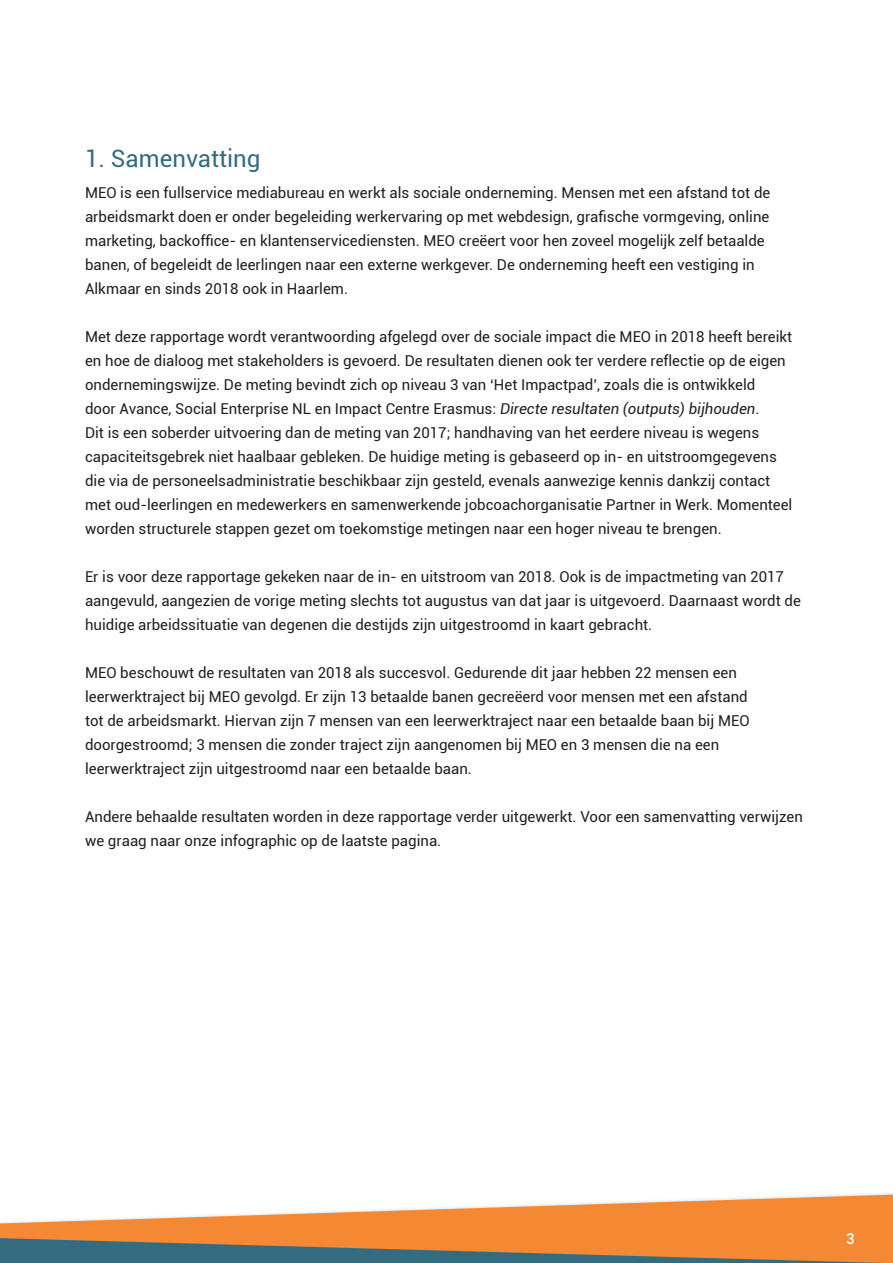
<style>
.page{position:relative;width:893px;height:1263px;background:#fff}
.page>*{position:absolute;margin:0;border:0;box-sizing:border-box;transform-origin:0 0}
.t1{font:24px "Roboto";color:#336b81}
.t2{font:15px/24px "Roboto";color:#231f20}
.t3{font:500 15px "Roboto";color:#fff}
.s1{font-style:italic}
</style>
<div class="page">
<svg style="left:0;top:1195px;width:893px;height:68px;fill:#f58832"></svg>
<svg style="left:0;top:1238px;width:885px;height:25px;background:#947958"></svg>
<h1 class="t1" style="left:85px;top:141px;width:177px">1. Samenvatting</h1>
<p class="t2" style="left:85px;top:180px;width:687px">MEO is een fullservice mediabureau en werkt als sociale onderneming. Mensen met een afstand tot de arbeidsmarkt doen er onder begeleiding werkervaring op met webdesign, grafische vormgeving, online marketing, backoffice- en klantenservicediensten. MEO creëert voor hen zoveel mogelijk zelf betaalde banen, of begeleidt de leerlingen naar een externe werkgever. De onderneming heeft een vestiging in Alkmaar en sinds 2018 ook in Haarlem.</p>
<p class="t2" style="left:85px;top:324px;width:709px">Met deze rapportage wordt verantwoording afgelegd over de sociale impact die MEO in 2018 heeft bereikt en hoe de dialoog met stakeholders is gevoerd. De resultaten dienen ook ter verdere reflectie op de eigen ondernemingswijze. De meting bevindt zich op niveau 3 van ‘Het Impactpad’, zoals die is ontwikkeld<br>door Avance, Social Enterprise NL en Impact Centre Erasmus: <span class="s1">Directe resultaten (outputs) bijhouden</span>.<br>Dit is een soberder uitvoering dan de meting van 2017; handhaving van het eerdere niveau is wegens capaciteitsgebrek niet haalbaar gebleken. De huidige meting is gebaseerd op in- en uitstroomgegevens die via de personeelsadministratie beschikbaar zijn gesteld, evenals aanwezige kennis dankzij contact met oud-leerlingen en medewerkers en samenwerkende jobcoachorganisatie Partner in Werk. Momenteel worden structurele stappen gezet om toekomstige metingen naar een hoger niveau te brengen.</p>
<p class="t2" style="left:85px;top:564px;width:717px">Er is voor deze rapportage gekeken naar de in- en uitstroom van 2018. Ook is de impactmeting van 2017 aangevuld, aangezien de vorige meting slechts tot augustus van dat jaar is uitgevoerd. Daarnaast wordt de huidige arbeidssituatie van degenen die destijds zijn uitgestroomd in kaart gebracht.</p>
<p class="t2" style="left:85px;top:660px;width:666px">MEO beschouwt de resultaten van 2018 als succesvol. Gedurende dit jaar hebben 22 mensen een leerwerktraject bij MEO gevolgd. Er zijn 13 betaalde banen gecreëerd voor mensen met een afstand tot de arbeidsmarkt. Hiervan zijn 7 mensen van een leerwerktraject naar een betaalde baan bij MEO doorgestroomd; 3 mensen die zonder traject zijn aangenomen bij MEO en 3 mensen die na een leerwerktraject zijn uitgestroomd naar een betaalde baan.</p>
<p class="t2" style="left:85px;top:804px;width:719px">Andere behaalde resultaten worden in deze rapportage verder uitgewerkt. Voor een samenvatting verwijzen we graag naar onze infographic op de laatste pagina.</p>
<p class="t3" style="left:846px;top:1228px;width:10px">3</p>
</div>
